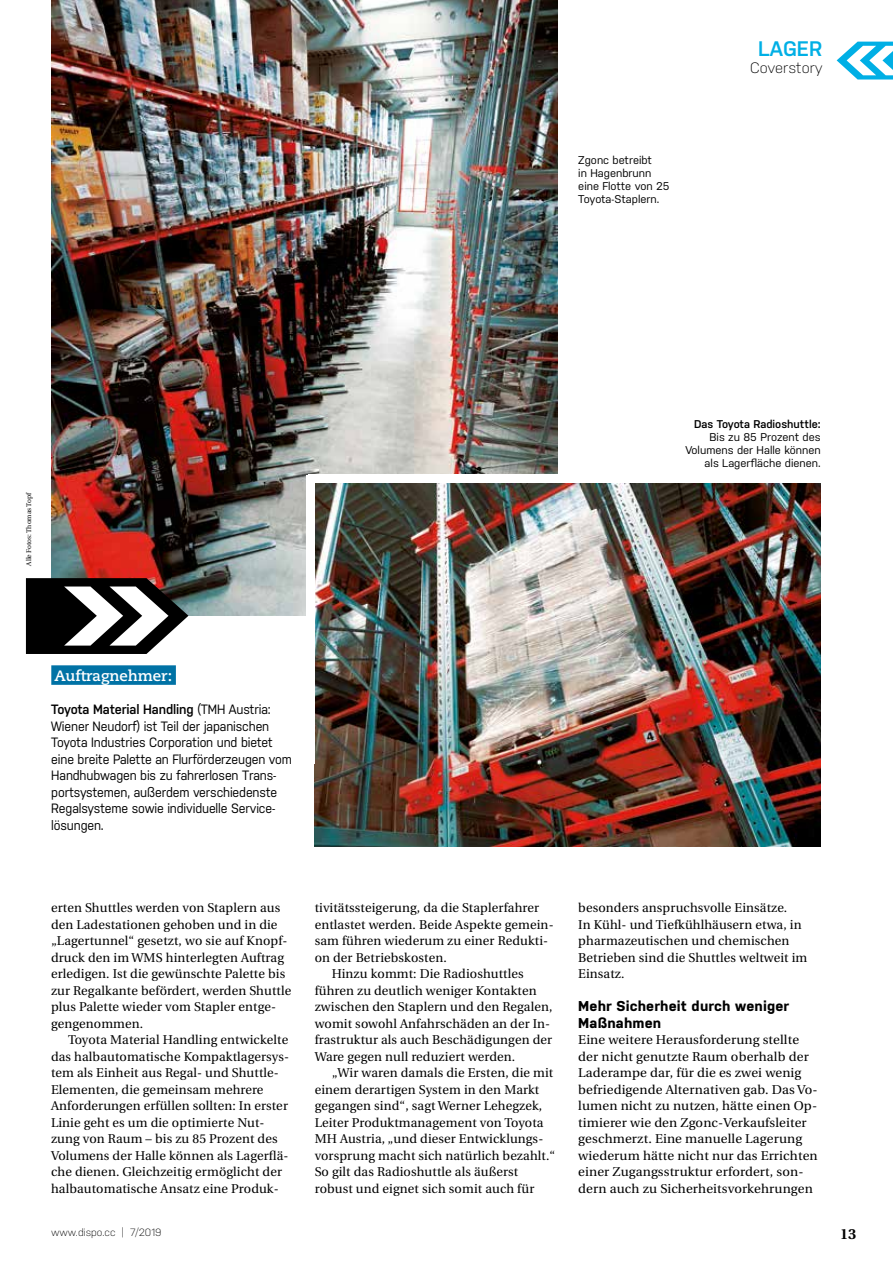
<style>
.page{position:relative;width:893px;height:1263px;background:#fff}
.page>*{position:absolute;margin:0;border:0;box-sizing:border-box;transform-origin:0 0}
.t1{font:600 21px "Nudista";color:#00afe5}
.t2{font:700 15px "Caecilia LT Std";color:#fff}
.t3{font:300 15px "Nudista";color:#000}
.t4{font:700 14.7px "Utopia";color:#000}
.t5{font:700 14.25px/16.5px "Nudista";letter-spacing:.01em;color:#000}
.t6{font:13.5px/16.5px "Nudista";letter-spacing:-.01em;color:#000;scale:.93 1}
.t7{font:12.75px/16.5px "Utopia";letter-spacing:.01em;color:#000}
.t8{font:11.25px/12.8px "Nudista";color:#000;text-align:right}
.t9{font:600 11.25px "Nudista";color:#000}
.t10{font:300 10.5px "Nudista";color:#000}
.t11{font:6.75px "Utopia";color:#000}
.s1{font-weight:600}
</style>
<div class="page">
<svg style="left:837px;top:42px;width:56px;height:38px"></svg>
<img style="left:51px;top:0;width:506px;height:615px">
<svg style="left:26px;top:578px;width:162px;height:76px"></svg>
<div style="left:51px;top:665px;width:125px;height:20px;background:#0072a5"></div>
<img style="left:315px;top:483px;width:506px;height:363px">
<div style="left:308px;top:475px;width:288px;height:8px;background:#fff"></div>
<div style="left:306px;top:475px;width:9px;height:289px;background:#fff"></div>
<p class="t8" style="left:578px;top:153px;width:93px;text-align:left">Zgonc betreibt<br>in Hagenbrunn eine Flotte von 25<br>Toyota-Staplern.</p>
<h1 class="t1" style="left:758px;top:34px;width:66px">LAGER</h1>
<p class="t3" style="left:750px;top:57px;width:74px">Coverstory</p>
<p class="t11" style="left:25px;top:566px;width:75px;rotate:-90deg">Alle Fotos: Thomas Topf</p>
<p class="t9" style="left:694px;top:416px;width:128px">Das Toyota Radioshuttle:</p>
<p class="t8" style="left:685px;top:430px;width:137px">Bis zu 85 Prozent des<br>Volumens der Halle können als Lagerfläche dienen.</p>
<p class="t2" style="left:54px;top:667px;width:119px">Auftragnehmer:</p>
<p class="t6" style="left:51px;top:700px;width:260px"><span class="s1">Toyota Material Handling</span> (TMH Austria:<br>Wiener Neudorf) ist Teil der japanischen Toyota Industries Corporation und bietet eine breite Palette an Flurförderzeugen vom Handhubwagen bis zu fahrerlosen Trans&shy;portsystemen, außerdem verschiedenste Regalsysteme sowie individuelle Service&shy;lösungen.</p>
<p class="t7" style="left:51px;top:900px;width:242px">erten Shuttles werden von Staplern aus den Ladestationen gehoben und in die „Lagertunnel“ gesetzt, wo sie auf Knopf&shy;druck den im WMS hinterlegten Auftrag erledigen. Ist die gewünschte Palette bis zur Regalkante befördert, werden Shuttle plus Palette wieder vom Stapler entge&shy;gengenommen.</p>
<p class="t7" style="left:51px;top:1032px;width:240px;text-indent:17px">Toyota Material Handling entwickelte das halbautomatische Kompaktlagersys&shy;tem als Einheit aus Regal- und Shuttle-Elementen, die gemeinsam mehrere Anforderungen erfüllen sollten: In erster Linie geht es um die optimierte Nut&shy;zung von Raum – bis zu 85 Prozent des Volumens der Halle können als Lagerflä&shy;che dienen. Gleichzeitig ermöglicht der halbautomatische Ansatz eine Produk-</p>
<p class="t7" style="left:315px;top:900px;width:226px">tivitätssteigerung, da die Staplerfahrer</p>
<p class="t7" style="left:315px;top:916px;width:240px">entlastet werden. Beide Aspekte gemein-</p>
<p class="t7" style="left:315px;top:933px;width:235px">sam führen wiederum zu einer Redukti-</p>
<p class="t7" style="left:315px;top:949px;width:134px">on der Betriebskosten.</p>
<p class="t7" style="left:332px;top:966px;width:194px">Hinzu kommt: Die Radioshuttles</p>
<p class="t7" style="left:315px;top:982px;width:223px">führen zu deutlich weniger Kontakten</p>
<p class="t7" style="left:315px;top:999px;width:239px">zwischen den Staplern und den Regalen,</p>
<p class="t7" style="left:315px;top:1015px;width:237px">womit sowohl Anfahrschäden an der In-</p>
<p class="t7" style="left:315px;top:1032px;width:239px">frastruktur als auch Beschädigungen der</p>
<p class="t7" style="left:315px;top:1048px;width:202px">Ware gegen null reduziert werden.</p>
<p class="t7" style="left:332px;top:1065px;width:223px">„Wir waren damals die Ersten, die mit</p>
<p class="t7" style="left:315px;top:1081px;width:226px">einem derartigen System in den Markt</p>
<p class="t7" style="left:315px;top:1098px;width:229px">gegangen sind“, sagt Werner Lehegzek,</p>
<p class="t7" style="left:315px;top:1114px;width:230px">Leiter Produktmanagement von Toyota</p>
<p class="t7" style="left:315px;top:1131px;width:230px">MH Austria, „und dieser Entwicklungs-</p>
<p class="t7" style="left:315px;top:1147px;width:242px">vorsprung macht sich natürlich bezahlt.“</p>
<p class="t7" style="left:315px;top:1164px;width:205px">So gilt das Radioshuttle als äußerst</p>
<p class="t7" style="left:315px;top:1180px;width:221px">robust und eignet sich somit auch für</p>
<p class="t7" style="left:578px;top:900px;width:231px">besonders anspruchsvolle Einsätze.<br>In Kühl- und Tiefkühlhäusern etwa, in pharmazeutischen und chemischen<br>Betrieben sind die Shuttles weltweit im<br>Einsatz.</p>
<p class="t5" style="left:578px;top:997px;width:212px">Mehr Sicherheit durch weniger<br>Maßnahmen</p>
<p class="t7" style="left:578px;top:1032px;width:241px">Eine weitere Herausforderung stellte der nicht genutzte Raum oberhalb der Laderampe dar, für die es zwei wenig befriedigende Alternativen gab. Das Vo&shy;lumen nicht zu nutzen, hätte einen Op&shy;timierer wie den Zgonc-Verkaufsleiter geschmerzt. Eine manuelle Lagerung wiederum hätte nicht nur das Errichten einer Zugangsstruktur erfordert, son&shy;dern auch zu Sicherheitsvorkehrungen</p>
<p class="t10" style="left:51px;top:1225px;width:112px">www.dispo.cc | 7/2019</p>
<p class="t4" style="left:840px;top:1226px;width:18px">13</p>
</div>
